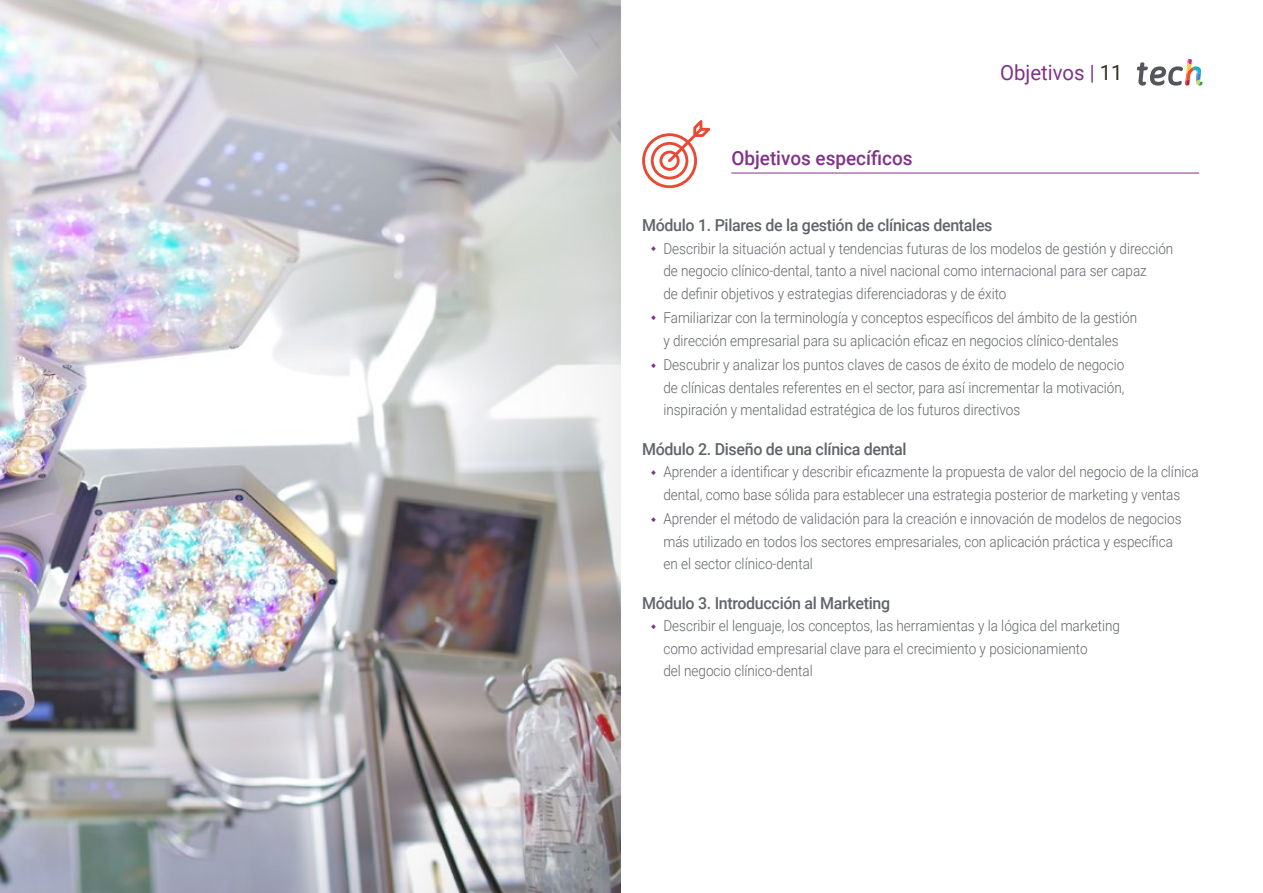
<style>
.page{position:relative;width:1263px;height:893px;background:#fff}
.page>*{position:absolute;margin:0;border:0;box-sizing:border-box;transform-origin:0 0}
.t1{font:21px "Roboto";color:#813089}
.t2{font:500 19.5px "Roboto";color:#81328a}
.t3{font:500 16.5px "Roboto";letter-spacing:-.02em;color:#61646a}
.t4{font:300 15px/22.5px "Roboto";color:#61646a;scale:.9 1}
.s1{color:#7f3089}
.s2{color:#312e20}
</style>
<div class="page">
<img style="left:0;top:0;width:621px;height:893px">
<svg style="left:1137px;top:59px;width:65px;height:27px"></svg>
<hr style="left:731px;top:173px;width:468px;height:1px;background:#81328a">
<svg style="left:642px;top:120px;width:68px;height:68px"></svg>
<h2 class="t2" style="left:731px;top:144px;width:183px">Objetivos específicos</h2>
<h1 class="t1" style="left:1000px;top:57px;width:124px">Objetivos <span class="s1">|</span> <span class="s2">11</span></h1>
<p class="t3" style="left:642px;top:214px;width:352px">Módulo 1. Pilares de la gestión de clínicas dentales</p>
<p class="t4" style="left:663px;top:236px;width:568px">Describir la situación actual y tendencias futuras de los modelos de gestión y dirección de negocio clínico-dental, tanto a nivel nacional como internacional para ser capaz<br>de definir objetivos y estrategias diferenciadoras y de éxito</p>
<p class="t4" style="left:663px;top:306px;width:528px">Familiarizar con la terminología y conceptos específicos del ámbito de la gestión y dirección empresarial para su aplicación eficaz en negocios clínico-dentales</p>
<p class="t4" style="left:663px;top:353px;width:514px;text-align:justify">Descubrir y analizar los puntos claves de casos de éxito de modelo de negocio de clínicas dentales referentes en el sector, para así incrementar la motivación, inspiración y mentalidad estratégica de los futuros directivos</p>
<p class="t3" style="left:642px;top:437px;width:266px">Módulo 2. Diseño de una clínica dental</p>
<p class="t4" style="left:663px;top:460px;width:596px">Aprender a identificar y describir eficazmente la propuesta de valor del negocio de la clínica dental, como base sólida para establecer una estrategia posterior de marketing y ventas</p>
<p class="t4" style="left:663px;top:507px;width:577px">Aprender el método de validación para la creación e innovación de modelos de negocios más utilizado en todos los sectores empresariales, con aplicación práctica y específica en el sector clínico-dental</p>
<p class="t3" style="left:642px;top:592px;width:249px">Módulo 3. Introducción al Marketing</p>
<p class="t4" style="left:663px;top:614px;width:509px">Describir el lenguaje, los conceptos, las herramientas y la lógica del marketing como actividad empresarial clave para el crecimiento y posicionamiento<br>del negocio clínico-dental</p>
</div>
